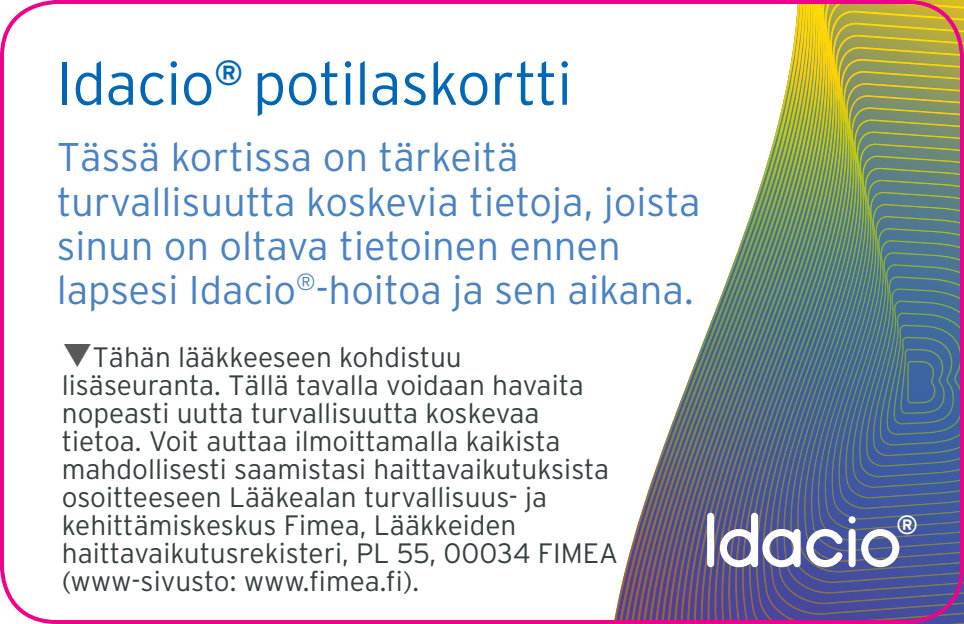
<style>
.page{position:relative;width:964px;height:624px;background:#fff}
.page>*{position:absolute;margin:0;border:0;box-sizing:border-box;transform-origin:0 0}
.Headings{font:300 60px "Interstate";letter-spacing:-.01em;color:#0166b3}
.Main{font:300 40px/44px "Interstate";color:#4b82c3}
.Main_Bullets{font:300 28px/28px "Interstate";color:#35403f}
.Main_Small{font:700 26.4px "Interstate";color:#fff}
.s1{color:#57585a}
</style>
<div class="page">
<svg style="left:638px;top:498px;width:8px;height:121px"></svg>
<svg style="left:646px;top:474px;width:8px;height:145px"></svg>
<svg style="left:654px;top:451px;width:8px;height:168px"></svg>
<svg style="left:662px;top:429px;width:8px;height:190px;background:#70637a"></svg>
<svg style="left:670px;top:0;width:294px;height:619px"></svg>
<svg style="left:678px;top:11px;width:286px;height:608px"></svg>
<svg style="left:685px;top:23px;width:279px;height:596px"></svg>
<svg style="left:693px;top:35px;width:271px;height:584px"></svg>
<svg style="left:701px;top:47px;width:258px;height:572px"></svg>
<svg style="left:709px;top:59px;width:250px;height:560px"></svg>
<svg style="left:717px;top:72px;width:242px;height:547px"></svg>
<svg style="left:725px;top:84px;width:234px;height:535px"></svg>
<svg style="left:733px;top:96px;width:226px;height:523px"></svg>
<svg style="left:741px;top:108px;width:223px;height:516px"></svg>
<svg style="left:749px;top:120px;width:215px;height:494px;background:#7a8485"></svg>
<svg style="left:757px;top:132px;width:207px;height:471px;background:#71807e"></svg>
<svg style="left:765px;top:144px;width:199px;height:449px;background:#677978"></svg>
<svg style="left:773px;top:156px;width:191px;height:426px;background:#627878"></svg>
<svg style="left:781px;top:168px;width:178px;height:404px;background:#617a79"></svg>
<svg style="left:789px;top:180px;width:170px;height:381px;background:#5f7c7a"></svg>
<svg style="left:797px;top:192px;width:162px;height:358px;background:#5c797e"></svg>
<svg style="left:805px;top:204px;width:154px;height:336px;background:#597780"></svg>
<svg style="left:813px;top:216px;width:146px;height:313px;background:#557385"></svg>
<svg style="left:820px;top:229px;width:139px;height:290px;background:#527188"></svg>
<svg style="left:828px;top:241px;width:131px;height:267px;background:#517089"></svg>
<svg style="left:836px;top:253px;width:123px;height:245px;background:#4e6f8b"></svg>
<svg style="left:844px;top:265px;width:115px;height:222px;background:#4d6f8a"></svg>
<svg style="left:852px;top:264px;width:107px;height:222px;background:#496f8f"></svg>
<div style="left:707px;top:512px;width:7px;height:55px;background:#fff;border-radius:4px"></div>
<div style="left:848px;top:529px;width:7px;height:38px;background:#fff;border-radius:4px"></div>
<div style="left:848px;top:516px;width:7px;height:7px;background:#fff;border-radius:50%"></div>
<svg style="left:861px;top:529px;width:38px;height:38px"></svg>
<svg style="left:806px;top:529px;width:37px;height:38px"></svg>
<svg style="left:720px;top:512px;width:80px;height:55px"></svg>
<div style="left:0;top:0;width:964px;height:624px;border:4px solid #ed028c;border-radius:55px"></div>
<p class="Headings" style="left:57px;top:50px;width:517px">Idacio<sup>®</sup> potilaskortti</p>
<p class="Main" style="left:57px;top:135px;width:645px">Tässä kortissa on tärkeitä turvallisuutta koskevia tietoja, joista sinun on oltava tietoinen ennen lapsesi Idacio<sup>®</sup>-hoitoa ja sen aikana.</p>
<p class="Main_Bullets" style="left:62px;top:343px;width:558px"><span class="s1">❑</span>Tähän lääkkeeseen kohdistuu lisäseuranta. Tällä tavalla voidaan havaita nopeasti uutta turvallisuutta koskevaa tietoa. Voit auttaa ilmoittamalla kaikista mahdollisesti saamistasi haittavaikutuksista osoitteeseen Lääkealan turvallisuus- ja kehittämiskeskus Fimea, Lääkkeiden haittavaikutusrekisteri, PL 55, 00034 FIMEA (www-sivusto: www.fimea.fi).</p>
<p class="Main_Small" style="left:896px;top:509px;width:23px">®</p>
</div>
